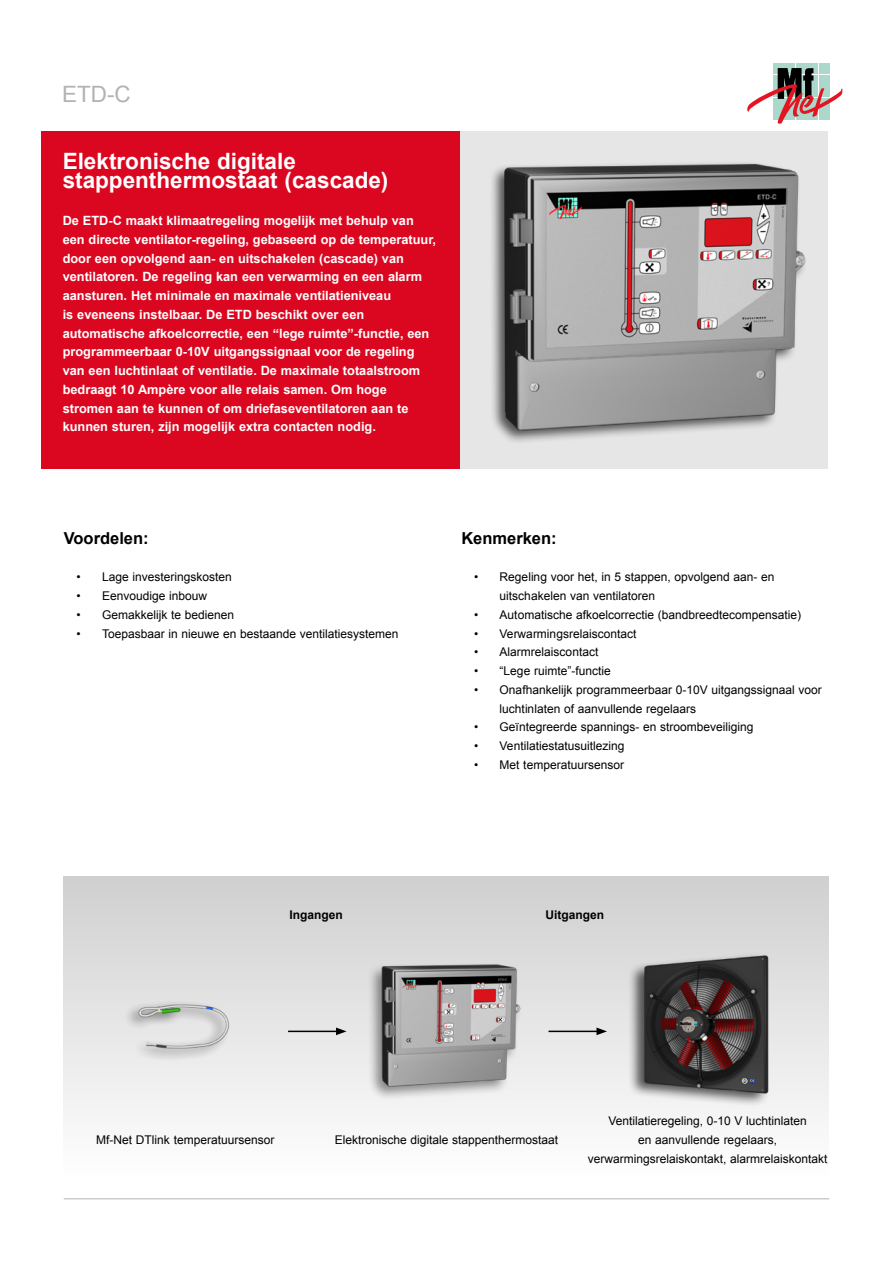
<style>
.page{position:relative;width:893px;height:1263px;background:#fff}
.page>*{position:absolute;margin:0;border:0;box-sizing:border-box;transform-origin:0 0}
.t1{font:700 22.5px/18.8px "Arial";color:#fff}
.t2{font:22.5px "Arial";color:#b3b2b2}
.t3{font:700 16.5px "Arial";color:#000}
.t4{font:700 12.75px/18.8px "Arial";color:#fff}
.t5{font:12px/18.8px "Arial";color:#000}
.t6{font:700 12px "Arial";color:#000}
</style>
<div class="page">
<hr style="left:64px;top:1198px;width:765px;height:1px;background:#b3b2b2">
<div style="left:64px;top:876px;width:765px;height:300px;background:linear-gradient(to bottom,#cfcfcf,#fdfdfd)"></div>
<div style="left:41px;top:131px;width:419px;height:338px;background:#db0720"></div>
<div style="left:460px;top:131px;width:368px;height:338px;background:#e6e6e6"></div>
<div style="left:773px;top:64px;width:10px;height:10px;background:#abd8ca"></div>
<div style="left:785px;top:64px;width:10px;height:10px;background:#abd8ca"></div>
<div style="left:796px;top:64px;width:10px;height:10px;background:#abd8ca"></div>
<div style="left:807px;top:64px;width:11px;height:10px;background:#abd8ca"></div>
<div style="left:819px;top:64px;width:10px;height:10px;background:#abd8ca"></div>
<svg style="left:747px;top:68px;width:95px;height:56px"></svg>
<hr style="left:288px;top:1031px;width:50px;height:1px;background:#000">
<svg style="left:336px;top:1027px;width:11px;height:8px"></svg>
<hr style="left:549px;top:1031px;width:50px;height:1px;background:#000">
<svg style="left:596px;top:1027px;width:11px;height:8px"></svg>
<div style="left:489px;top:161px;width:319px;height:283px;background:#000;opacity:.65"></div>
<img style="left:489px;top:161px;width:319px;height:275px">
<img style="left:106px;top:947px;width:159px;height:159px">
<img style="left:369px;top:941px;width:153px;height:169px">
<img style="left:625px;top:935px;width:158px;height:169px">
<h1 class="t2" style="left:62px;top:80px;width:70px">ETD-C</h1>
<h1 class="t1" style="left:63px;top:152px;width:327px">Elektronische digitale stappenthermostaat (cascade)</h1>
<p class="t4" style="left:63px;top:212px;width:375px">De ETD-C maakt klimaatregeling mogelijk met behulp van een directe ventilator-regeling, gebaseerd op de temperatuur, door een opvolgend aan- en uitschakelen (cascade) van ventilatoren. De regeling kan een verwarming en een alarm aansturen. Het minimale en maximale ventilatieniveau<br>is eveneens instelbaar. De ETD beschikt over een automatische afkoelcorrectie, een “lege ruimte”-functie, een programmeerbaar 0-10V uitgangssignaal voor de regeling van een luchtinlaat of ventilatie. De maximale totaalstroom bedraagt 10 Ampère voor alle relais samen. Om hoge stromen aan te kunnen of om driefaseventilatoren aan te kunnen sturen, zijn mogelijk extra contacten nodig.</p>
<h2 class="t3" style="left:64px;top:527px;width:86px">Voordelen:</h2>
<p class="t5" style="left:77px;top:568px;width:157px">• Lage investeringskosten</p>
<p class="t5" style="left:77px;top:587px;width:132px">• Eenvoudige inbouw</p>
<p class="t5" style="left:77px;top:605px;width:159px">• Gemakkelijk te bedienen</p>
<p class="t5" style="left:77px;top:624px;width:324px">• Toepasbaar in nieuwe en bestaande ventilatiesystemen</p>
<h2 class="t3" style="left:461px;top:527px;width:97px">Kenmerken:</h2>
<p class="t5" style="left:500px;top:568px;width:276px;text-indent:-26px">• Regeling voor het, in 5 stappen, opvolgend aan- en uitschakelen van ventilatoren</p>
<p class="t5" style="left:474px;top:605px;width:328px">• Automatische afkoelcorrectie (bandbreedtecompensatie)</p>
<p class="t5" style="left:474px;top:624px;width:164px">• Verwarmingsrelaiscontact</p>
<p class="t5" style="left:474px;top:643px;width:126px">• Alarmrelaiscontact</p>
<p class="t5" style="left:474px;top:662px;width:138px">• “Lege ruimte”-functie</p>
<p class="t5" style="left:500px;top:680px;width:324px;text-indent:-26px">• Onafhankelijk programmeerbaar 0-10V uitgangssignaal voor luchtinlaten of aanvullende regelaars</p>
<p class="t5" style="left:474px;top:718px;width:281px">• Geïntegreerde spannings- en stroombeveiliging</p>
<p class="t5" style="left:474px;top:736px;width:152px">• Ventilatiestatusuitlezing</p>
<p class="t5" style="left:474px;top:755px;width:151px">• Met temperatuursensor</p>
<p class="t6" style="left:289px;top:907px;width:55px">Ingangen</p>
<p class="t6" style="left:545px;top:907px;width:60px">Uitgangen</p>
<p class="t5" style="left:96px;top:1130px;width:180px">Mf-Net DTlink temperatuursensor</p>
<p class="t5" style="left:335px;top:1130px;width:225px">Elektronische digitale stappenthermostaat</p>
<p class="t5" style="left:588px;top:1112px;width:241px;text-align:center">Ventilatieregeling, 0-10 V luchtinlaten<br>en aanvullende regelaars, verwarmingsrelaiskontakt, alarmrelaiskontakt</p>
</div>
